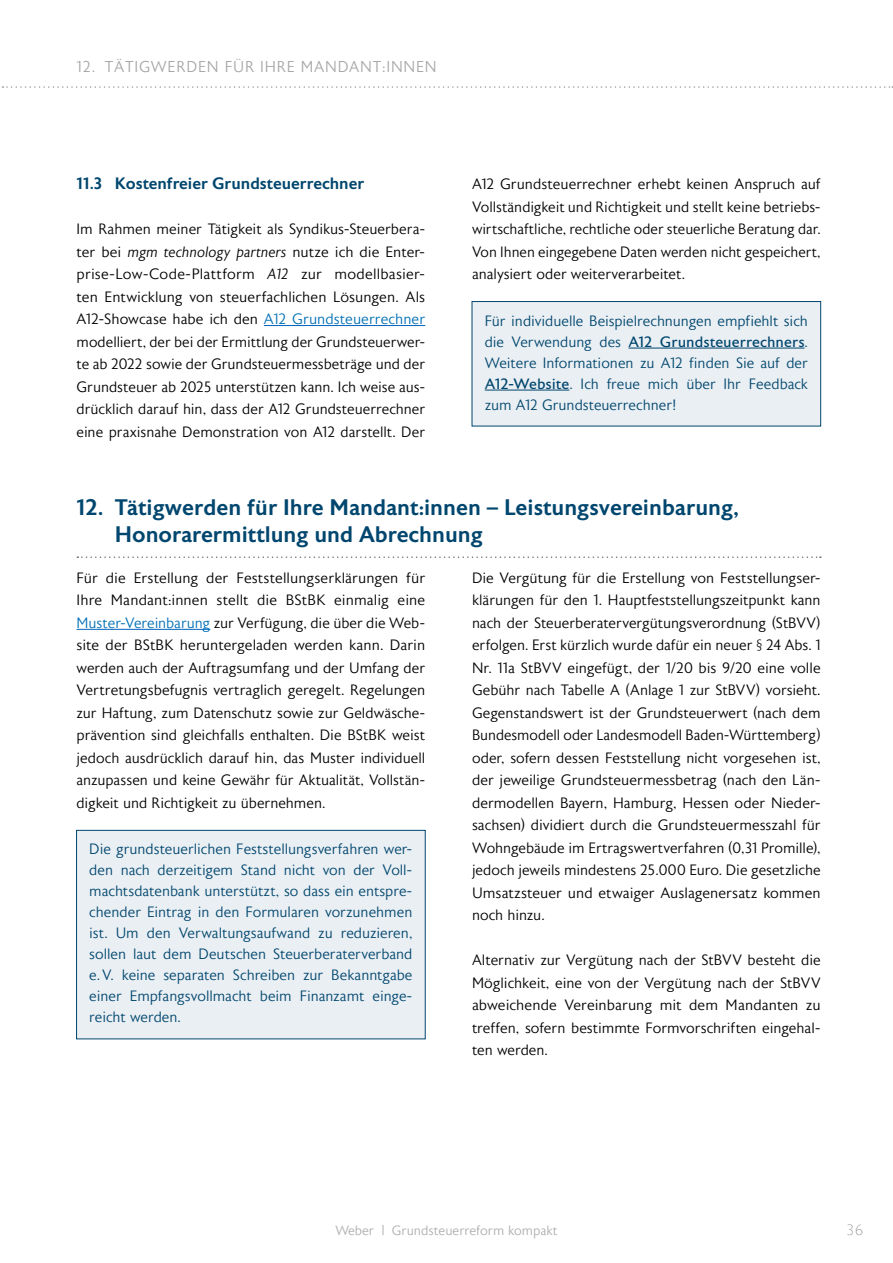
<style>
.page{position:relative;width:893px;height:1263px;background:#fff}
.page>*{position:absolute;margin:0;border:0;box-sizing:border-box;transform-origin:0 0}
.h0{font:500 22.5px/27px "Astoria Sans";color:#00466e}
.t1{font:500 16.5px "Astoria Sans";color:#00466e}
.t2{font:300 15.75px "Astoria Sans";letter-spacing:.05em;color:#a7a7a8}
.Fließtext{font:300 15px/22.5px "Astoria Sans";letter-spacing:-.005em;color:#000;text-align:justify}
.Kasten_re{font:300 15px/21px "Astoria Sans";letter-spacing:-.005em;color:#00466e;text-align:justify}
.t3{font:200 15px "Astoria Sans";color:#9c9d9d}
.t4{font:300 13.5px "Astoria Sans";color:#adaeae}
.s1{font-style:italic}
.s2{color:#006fb5}
.s3{font-weight:400}
</style>
<div class="page">
<svg style="left:2px;top:86px;width:891px;height:2px"></svg>
<hr style="left:264px;top:325px;width:161px;height:1px;background:#0063be">
<div style="left:472px;top:301px;width:349px;height:125px;background:#eaeff3;border:1px solid #00466e"></div>
<hr style="left:628px;top:348px;width:176px;height:1px;background:#00466e">
<hr style="left:485px;top:390px;width:84px;height:1px;background:#00466e">
<svg style="left:77px;top:556px;width:744px;height:2px"></svg>
<hr style="left:77px;top:629px;width:133px;height:1px;background:#0063be">
<div style="left:76px;top:830px;width:350px;height:209px;background:#eaeff3;border:1px solid #00466e"></div>
<p class="t2" style="left:77px;top:58px;width:362px">12. TÄTIGWERDEN FÜR IHRE MANDANT:INNEN</p>
<p class="t1" style="left:77px;top:174px;width:289px">11.3 Kostenfreier Grundsteuerrechner</p>
<p class="Fließtext" style="left:77px;top:218px;width:350px">Im Rahmen meiner Tätigkeit als Syndikus-Steuerbera&shy;ter bei <span class="s1">mgm technology partners</span> nutze ich die Enter&shy;prise-Low-Code-Plattform <span class="s1">A12</span> zur modellbasier&shy;ten Entwicklung von steuerfachlichen Lösungen. Als A12-Showcase habe ich den <span class="s2">A12 Grundsteuerrechner </span>modelliert, der bei der Ermittlung der Grundsteuerwer&shy;te ab 2022 sowie der Grundsteuermessbeträge und der Grundsteuer ab 2025 unterstützen kann. Ich weise aus&shy;drücklich darauf hin, dass der A12 Grundsteuerrechner eine praxisnahe Demonstration von A12 darstellt. Der</p>
<p class="Fließtext" style="left:472px;top:173px;width:350px">A12 Grundsteuerrechner erhebt keinen Anspruch auf Vollständigkeit und Richtigkeit und stellt keine betriebs&shy;wirtschaftliche, rechtliche oder steuerliche Beratung dar.<br>Von Ihnen eingegebene Daten werden nicht gespeichert, analysiert oder weiterverarbeitet.</p>
<p class="Kasten_re" style="left:485px;top:310px;width:325px">Für individuelle Beispielrechnungen empfiehlt sich die Verwendung des <span class="s3">A12 Grundsteuerrechners</span>.<br>Weitere Informationen zu A12 finden Sie auf der <span class="s3">A12-Website</span>. Ich freue mich über Ihr Feedback zum A12 Grundsteuerrechner!</p>
<p class="h0" style="left:115px;top:494px;width:626px;text-indent:-38px">12. Tätigwerden für Ihre Mandant:innen – Leistungsvereinbarung,<br>Honorarermittlung und Abrechnung</p>
<p class="Fließtext" style="left:77px;top:567px;width:350px">Für die Erstellung der Feststellungserklärungen für Ihre Mandant:innen stellt die BStBK einmalig eine <span class="s2">Muster-Vereinbarung</span> zur Verfügung, die über die Web&shy;site der BStBK heruntergeladen werden kann. Darin werden auch der Auftragsumfang und der Umfang der Vertretungsbefugnis vertraglich geregelt. Regelungen zur Haftung, zum Datenschutz sowie zur Geldwäsche&shy;prävention sind gleichfalls enthalten. Die BStBK weist jedoch ausdrücklich darauf hin, das Muster individuell anzupassen und keine Gewähr für Aktualität, Vollstän&shy;digkeit und Richtigkeit zu übernehmen.</p>
<p class="Kasten_re" style="left:89px;top:839px;width:325px">Die grundsteuerlichen Feststellungsverfahren wer&shy;den nach derzeitigem Stand nicht von der Voll&shy;machtsdatenbank unterstützt, so dass ein entspre&shy;chender Eintrag in den Formularen vorzunehmen ist. Um den Verwaltungsaufwand zu reduzieren, sollen laut dem Deutschen Steuerberaterverband e.V. keine separaten Schreiben zur Bekanntgabe einer Empfangsvollmacht beim Finanzamt einge&shy;reicht werden.</p>
<p class="Fließtext" style="left:472px;top:567px;width:350px">Die Vergütung für die Erstellung von Feststellungser&shy;klärungen für den 1. Hauptfeststellungszeitpunkt kann nach der Steuerberatervergütungsverordnung (StBVV) erfolgen. Erst kürzlich wurde dafür ein neuer § 24 Abs. 1<br>Nr. 11a StBVV eingefügt, der 1/20 bis 9/20 eine volle Gebühr nach Tabelle A (Anlage 1 zur StBVV) vorsieht.<br>Gegenstandswert ist der Grundsteuerwert (nach dem Bundesmodell oder Landesmodell Baden-Württemberg) oder, sofern dessen Feststellung nicht vorgesehen ist, der jeweilige Grundsteuermessbetrag (nach den Län&shy;dermodellen Bayern, Hamburg, Hessen oder Nieder&shy;sachsen) dividiert durch die Grundsteuermesszahl für Wohngebäude im Ertragswertverfahren (0,31 Promille), jedoch jeweils mindestens 25.000 Euro. Die gesetzliche Umsatzsteuer und etwaiger Auslagenersatz kommen noch hinzu.</p>
<p class="Fließtext" style="left:472px;top:949px;width:350px">Alternativ zur Vergütung nach der StBVV besteht die Möglichkeit, eine von der Vergütung nach der StBVV abweichende Vereinbarung mit dem Mandanten zu treffen, sofern bestimmte Formvorschriften eingehal&shy;ten werden.</p>
<p class="t4" style="left:335px;top:1223px;width:224px">Weber | Grundsteuerreform kompakt</p>
<p class="t3" style="left:847px;top:1222px;width:18px">36</p>
</div>
